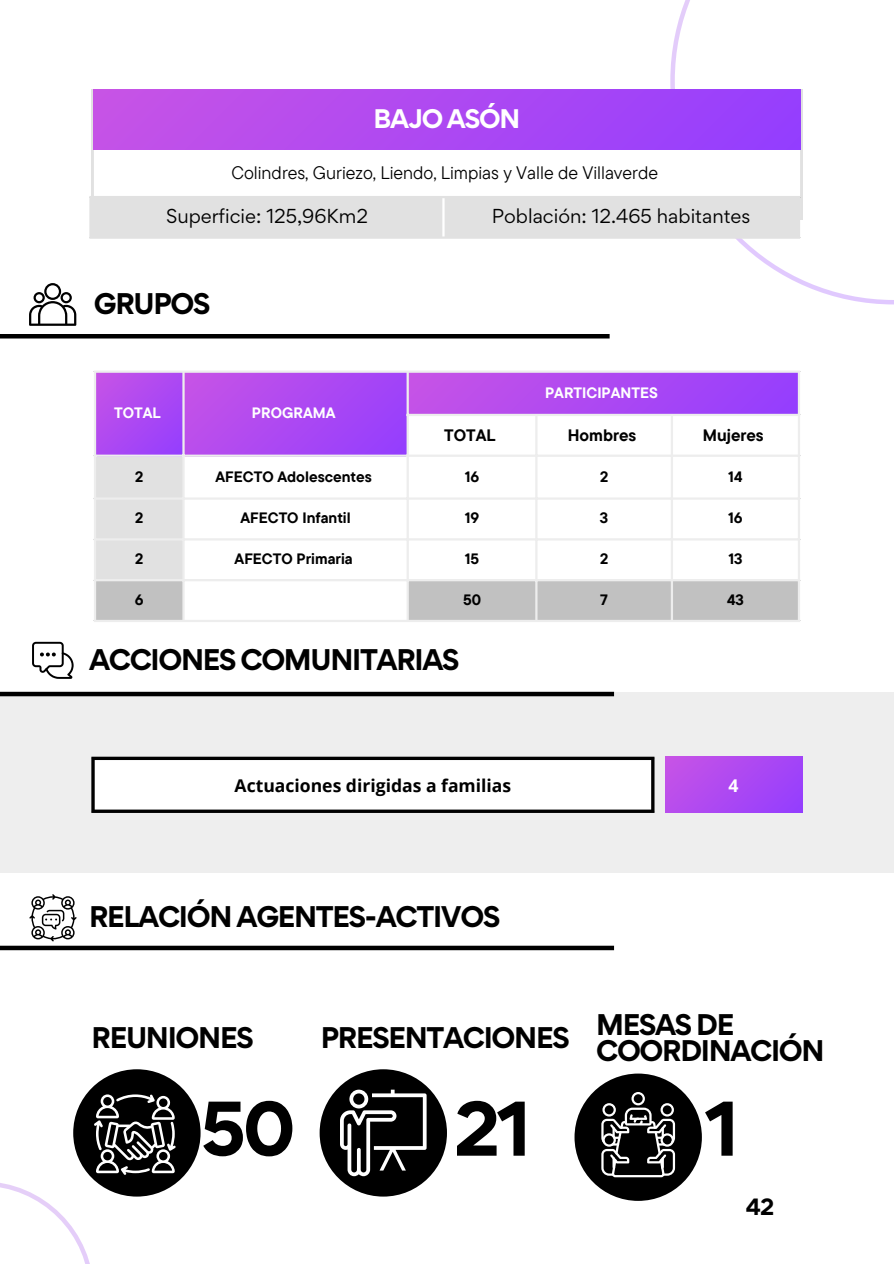
<style>
.page{position:relative;width:894px;height:1264px;background:#fff}
.page>*{position:absolute;margin:0;border:0;box-sizing:border-box;transform-origin:0 0}
.t1{font:700 69px "Gordita";color:#000}
.t2{font:700 26.7px/26px "Gordita";letter-spacing:-.05em;color:#000}
.t3{font:700 24px "Gordita";letter-spacing:-.05em;color:#fff}
.t4{font:700 21px "Gordita";color:#000}
.t5{font:18px "TT Commons Pro";color:#000}
.t6{font:18px "Gordita";color:#000}
.t7{font:700 17.55px "Open Sans";color:#000}
.t8{font:700 17.55px "Open Sans";color:#fff}
.t9{font:700 16.5px "TT Commons Pro";color:#000}
.t10{font:700 15px "TT Commons Pro";color:#000}
.t11{font:700 15px "TT Commons Pro";color:#fff}
</style>
<div class="page">
<svg style="left:670px;top:0;width:223px;height:304px"></svg>
<div style="left:0;top:691px;width:893px;height:181px;background:#eee"></div>
<svg style="left:92px;top:89px;width:710px;height:131px"></svg>
<div style="left:94px;top:89px;width:705px;height:61px;background:linear-gradient(to right,#c653e6,#953efe)"></div>
<svg style="left:29px;top:283px;width:47px;height:43px"></svg>
<svg style="left:32px;top:642px;width:42px;height:37px"></svg>
<div style="left:73px;top:1069px;width:127px;height:127px;background:#000;border-radius:50%"></div>
<div style="left:319px;top:1069px;width:128px;height:127px;background:#000;border-radius:50%"></div>
<div style="left:574px;top:1073px;width:127px;height:127px;background:#000;border-radius:50%"></div>
<svg style="left:340px;top:1089px;width:86px;height:87px"></svg>
<svg style="left:601px;top:1092px;width:74px;height:85px"></svg>
<svg style="left:94px;top:1094px;width:82px;height:80px"></svg>
<div style="left:91px;top:756px;width:563px;height:57px;background:#fff"></div>
<div style="left:664px;top:756px;width:137px;height:57px;background:linear-gradient(to right,#c151e8,#9b41fb)"></div>
<svg style="left:91px;top:760px;width:4px;height:49px"></svg>
<hr style="left:651px;top:760px;width:3px;height:49px;background:#000">
<svg style="left:91px;top:756px;width:563px;height:4px;background:#292929"></svg>
<svg style="left:91px;top:809px;width:563px;height:4px;background:#272727"></svg>
<svg style="left:29px;top:894px;width:48px;height:47px"></svg>
<div style="left:92px;top:198px;width:705px;height:38px;background:#e1e1e1"></div>
<hr style="left:89px;top:198px;width:3px;height:38px;background:#e1e1e1">
<hr style="left:797px;top:198px;width:2px;height:38px;background:#e1e1e1">
<hr style="left:89px;top:196px;width:710px;height:2px;background:#e1e1e1">
<hr style="left:89px;top:236px;width:710px;height:3px;background:#e1e1e1">
<hr style="left:442px;top:198px;width:2px;height:38px;background:#fff">
<div style="left:0;top:691px;width:614px;height:5px;background:#000"></div>
<div style="left:0;top:945px;width:614px;height:5px;background:#000"></div>
<hr style="left:0;top:334px;width:609px;height:4px;background:#000">
<svg style="left:0;top:1183px;width:90px;height:80px"></svg>
<svg style="left:96px;top:457px;width:701px;height:163px"></svg>
<div style="left:95px;top:371px;width:89px;height:85px;background:linear-gradient(to right,#bb4eeb,#a043f8)"></div>
<div style="left:183px;top:371px;width:225px;height:85px;background:linear-gradient(to right,#c151e8,#9a40fb)"></div>
<svg style="left:408px;top:373px;width:389px;height:41px;background:#ad49f1"></svg>
<hr style="left:94px;top:373px;width:2px;height:247px;background:#ededed">
<hr style="left:182px;top:373px;width:2px;height:247px;background:#ededed">
<hr style="left:406px;top:373px;width:2px;height:247px;background:#ededed">
<hr style="left:535px;top:416px;width:2px;height:204px;background:#ededed">
<hr style="left:670px;top:416px;width:2px;height:204px;background:#ededed">
<hr style="left:797px;top:373px;width:2px;height:247px;background:#ededed">
<hr style="left:94px;top:370px;width:705px;height:3px;background:#ededed">
<hr style="left:406px;top:414px;width:393px;height:2px;background:#ededed">
<hr style="left:94px;top:454px;width:705px;height:3px;background:#ededed">
<hr style="left:94px;top:497px;width:705px;height:2px;background:#ededed">
<hr style="left:94px;top:538px;width:705px;height:2px;background:#ededed">
<hr style="left:94px;top:579px;width:705px;height:2px;background:#ededed">
<hr style="left:94px;top:620px;width:705px;height:2px;background:#ededed">
<p class="t3" style="left:373px;top:103px;width:148px">BAJO ASÓN</p>
<p class="t5" style="left:231px;top:161px;width:428px">Colindres, Guriezo, Liendo, Limpias y Valle de Villaverde</p>
<p class="t6" style="left:166px;top:204px;width:203px">Superficie: 125,96Km2</p>
<h1 class="t6" style="left:492px;top:204px;width:260px">Población: 12.465 habitantes</h1>
<p class="t2" style="left:94px;top:290px;width:118px">GRUPOS</p>
<p class="t11" style="left:114px;top:403px;width:48px">TOTAL</p>
<p class="t11" style="left:252px;top:403px;width:85px">PROGRAMA</p>
<p class="t11" style="left:545px;top:382px;width:114px">PARTICIPANTES</p>
<p class="t9" style="left:444px;top:424px;width:53px">TOTAL</p>
<p class="t9" style="left:567px;top:424px;width:70px">Hombres</p>
<p class="t9" style="left:702px;top:424px;width:62px">Mujeres</p>
<p class="t10" style="left:135px;top:466px;width:10px">2</p>
<p class="t10" style="left:215px;top:466px;width:158px">AFECTO Adolescentes</p>
<p class="t10" style="left:464px;top:466px;width:16px">16</p>
<p class="t10" style="left:600px;top:466px;width:10px">2</p>
<p class="t10" style="left:728px;top:466px;width:16px">14</p>
<p class="t10" style="left:135px;top:508px;width:10px">2</p>
<p class="t10" style="left:240px;top:508px;width:112px">AFECTO Infantil</p>
<p class="t10" style="left:464px;top:508px;width:16px">19</p>
<p class="t10" style="left:599px;top:508px;width:10px">3</p>
<p class="t10" style="left:728px;top:508px;width:16px">16</p>
<p class="t10" style="left:135px;top:549px;width:10px">2</p>
<p class="t10" style="left:234px;top:549px;width:120px">AFECTO Primaria</p>
<p class="t10" style="left:464px;top:549px;width:16px">15</p>
<h1 class="t10" style="left:600px;top:549px;width:10px">2</h1>
<p class="t10" style="left:728px;top:549px;width:15px">13</p>
<p class="t10" style="left:135px;top:590px;width:10px">6</p>
<p class="t10" style="left:463px;top:590px;width:19px">50</p>
<p class="t10" style="left:600px;top:590px;width:9px">7</p>
<h1 class="t10" style="left:726px;top:590px;width:18px">43</h1>
<p class="t2" style="left:89px;top:647px;width:372px">ACCIONES COMUNITARIAS</p>
<p class="t7" style="left:234px;top:772px;width:278px">Actuaciones dirigidas a familias</p>
<p class="t8" style="left:728px;top:772px;width:12px">4</p>
<p class="t2" style="left:89px;top:903px;width:412px">RELACIÓN AGENTES-ACTIVOS</p>
<p class="t2" style="left:92px;top:1024px;width:163px">REUNIONES</p>
<h1 class="t2" style="left:321px;top:1024px;width:250px">PRESENTACIONES</h1>
<p class="t1" style="left:200px;top:1082px;width:97px">50</p>
<p class="t1" style="left:453px;top:1082px;width:79px">21</p>
<p class="t2" style="left:596px;top:1011px;width:230px">MESAS DE<br>COORDINACIÓN</p>
<p class="t1" style="left:704px;top:1082px;width:36px">1</p>
<p class="t4" style="left:745px;top:1192px;width:30px">42</p>
</div>
